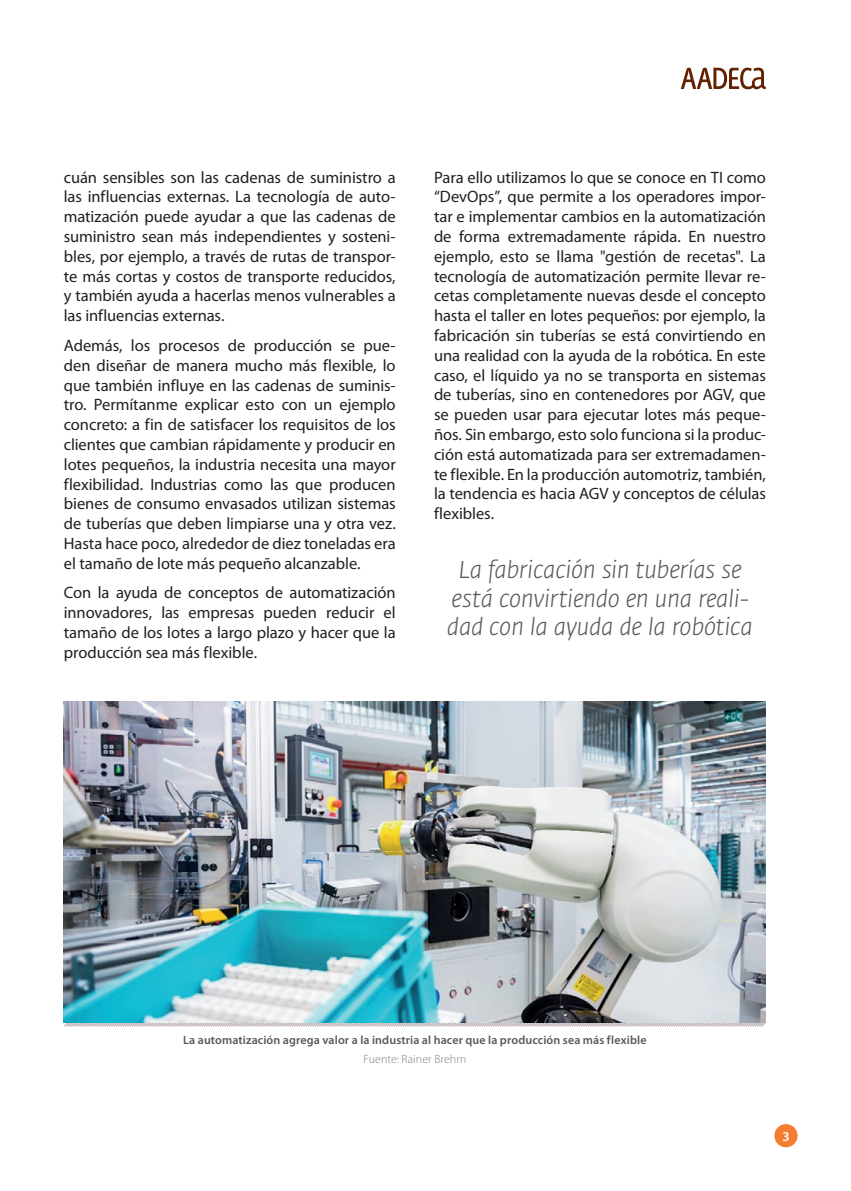
<style>
.page{position:relative;width:851px;height:1191px;background:#fff}
.page>*{position:absolute;margin:0;border:0;box-sizing:border-box;transform-origin:0 0}
.Destacado{font:italic 300 24px/28.8px "Fedra Sans";letter-spacing:-.02em;color:#5b5858;text-align:center}
.Texto{font:16.5px/19.8px "Myriad Pro";letter-spacing:-.005em;color:#231f20;text-align:justify}
.t1{font:600 13.5px "Myriad Pro";color:#fff}
.Imágenes_título{font:600 12px "Myriad Pro";letter-spacing:.01em;color:#5b5858}
.Imágenes_fuente{font:300 12px "Myriad Pro";letter-spacing:.005em;color:#808285}
</style>
<div class="page">
<div style="left:774px;top:1124px;width:23px;height:23px;background:#f47d31;border-radius:50%"></div>
<svg style="left:680px;top:68px;width:85px;height:21px"></svg>
<svg style="left:63px;top:1021px;width:703px;height:6px;background:#c6c9cb"></svg>
<img style="left:64px;top:701px;width:701px;height:321px">
<p class="Texto" style="left:64px;top:167px;width:333px">cuán sensibles son las cadenas de suministro a las influencias externas. La tecnología de auto&shy;matización puede ayudar a que las cadenas de suministro sean más independientes y sosteni&shy;bles, por ejemplo, a través de rutas de transpor&shy;te más cortas y costos de transporte reducidos, y también ayuda a hacerlas menos vulnerables a las influencias externas.</p>
<p class="Texto" style="left:64px;top:336px;width:333px">Además, los procesos de producción se pue&shy;den diseñar de manera mucho más flexible, lo que también influye en las cadenas de suminis&shy;tro. Permítanme explicar esto con un ejemplo concreto: a fin de satisfacer los requisitos de los clientes que cambian rápidamente y producir en lotes pequeños, la industria necesita una mayor flexibilidad. Industrias como las que producen bienes de consumo envasados utilizan sistemas de tuberías que deben limpiarse una y otra vez.<br>Hasta hace poco, alrededor de diez toneladas era el tamaño de lote más pequeño alcanzable.</p>
<p class="Texto" style="left:64px;top:583px;width:333px">Con la ayuda de conceptos de automatización innovadores, las empresas pueden reducir el tamaño de los lotes a largo plazo y hacer que la producción sea más flexible.</p>
<p class="Texto" style="left:434px;top:167px;width:333px">Para ello utilizamos lo que se conoce en TI como “DevOps”, que permite a los operadores impor&shy;tar e implementar cambios en la automatización de forma extremadamente rápida. En nuestro ejemplo, esto se llama "gestión de recetas". La tecnología de automatización permite llevar re&shy;cetas completamente nuevas desde el concepto hasta el taller en lotes pequeños: por ejemplo, la fabricación sin tuberías se está convirtiendo en una realidad con la ayuda de la robótica. En este caso, el líquido ya no se transporta en sistemas de tuberías, sino en contenedores por AGV, que se pueden usar para ejecutar lotes más peque&shy;ños. Sin embargo, esto solo funciona si la produc&shy;ción está automatizada para ser extremadamen&shy;te flexible. En la producción automotriz, también, la tendencia es hacia AGV y conceptos de células flexibles.</p>
<p class="Destacado" style="left:447px;top:556px;width:307px">La fabricación sin tuberías se está convirtiendo en una reali&shy;dad con la ayuda de la robótica</p>
<p class="Imágenes_título" style="left:183px;top:1033px;width:465px">La automatización agrega valor a la industria al hacer que la producción sea más flexible</p>
<p class="Imágenes_fuente" style="left:363px;top:1052px;width:104px">Fuente: Rainer Brehm</p>
<p class="t1" style="left:782px;top:1128px;width:9px">3</p>
</div>
